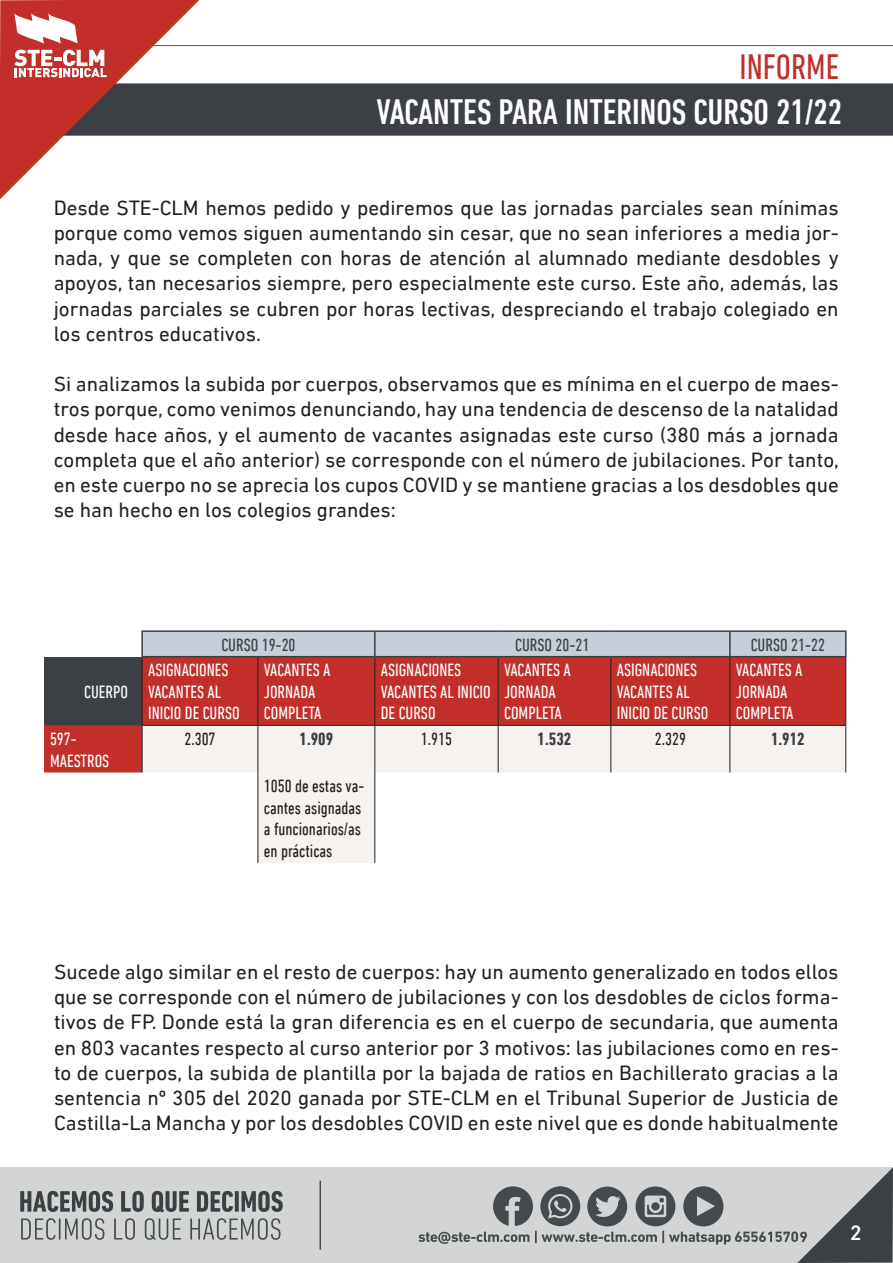
<style>
.page{position:relative;width:893px;height:1263px;background:#fff}
.page>*{position:absolute;margin:0;border:0;box-sizing:border-box;transform-origin:0 0}
.t1{font:500 condensed 36px "DIN Next LT Pro";color:#fff}
.t2{font:condensed 36px "DIN Next LT Pro";color:#c22f29}
.t3{font:21px/25.2px "DIN Next LT Pro";color:#231f20;text-align:justify}
.t4{font:600 21px "DIN2014";color:#fff}
.t5{font:condensed 18px/21.6px "DIN Next LT Pro";color:#fff}
.t6{font:condensed 18px/21.6px "DIN Next LT Pro";color:#231f20}
.t7{font:condensed 18px "DIN Next LT Pro";color:#3c3f44}
.t8{font:700 condensed 18px "DIN Next LT Pro";color:#3d3e43}
.t9{font:700 condensed 18px "DIN Next LT Pro";color:#3c3e42}
</style>
<div class="page">
<div style="left:0;top:1167px;width:892px;height:96px;background:#d2d5d4"></div>
<hr style="left:320px;top:1181px;width:1px;height:69px;background:#46494e">
<svg style="left:20px;top:1191px;width:263px;height:49px"></svg>
<svg style="left:418px;top:1167px;width:475px;height:96px"></svg>
<svg style="left:44px;top:657px;width:801px;height:115px;background:#b1302c"></svg>
<svg style="left:142px;top:726px;width:704px;height:137px"></svg>
<hr style="left:142px;top:657px;width:1px;height:68px;background:#231f20">
<hr style="left:258px;top:657px;width:1px;height:68px;background:#231f20">
<hr style="left:375px;top:657px;width:1px;height:68px;background:#231f20">
<hr style="left:498px;top:657px;width:1px;height:68px;background:#231f20">
<hr style="left:611px;top:657px;width:1px;height:68px;background:#231f20">
<hr style="left:730px;top:657px;width:1px;height:68px;background:#231f20">
<hr style="left:845px;top:657px;width:1px;height:68px;background:#231f20">
<hr style="left:142px;top:725px;width:116px;height:1px;background:#231f20">
<hr style="left:142px;top:725px;width:1px;height:47px;background:#231f20">
<hr style="left:375px;top:725px;width:123px;height:1px;background:#231f20">
<hr style="left:498px;top:725px;width:113px;height:1px;background:#231f20">
<hr style="left:611px;top:725px;width:119px;height:1px;background:#231f20">
<hr style="left:730px;top:725px;width:116px;height:1px;background:#231f20">
<hr style="left:498px;top:725px;width:1px;height:47px;background:#231f20">
<hr style="left:611px;top:725px;width:1px;height:47px;background:#231f20">
<hr style="left:730px;top:725px;width:1px;height:47px;background:#231f20">
<hr style="left:845px;top:725px;width:1px;height:47px;background:#231f20">
<hr style="left:141px;top:630px;width:117px;height:2px;background:#3c3f44">
<hr style="left:258px;top:630px;width:117px;height:2px;background:#3c3f44">
<hr style="left:375px;top:630px;width:123px;height:2px;background:#3c3f44">
<hr style="left:498px;top:630px;width:113px;height:2px;background:#3c3f44">
<hr style="left:611px;top:630px;width:119px;height:2px;background:#3c3f44">
<hr style="left:730px;top:630px;width:116px;height:2px;background:#3c3f44">
<hr style="left:141px;top:632px;width:2px;height:24px;background:#3c3f44">
<svg style="left:142px;top:631px;width:704px;height:25px;background:#bcc7d1"></svg>
<hr style="left:141px;top:656px;width:117px;height:1px;background:#3c3f44">
<hr style="left:258px;top:656px;width:117px;height:1px;background:#3c3f44">
<hr style="left:375px;top:656px;width:123px;height:1px;background:#3c3f44">
<hr style="left:498px;top:656px;width:113px;height:1px;background:#3c3f44">
<hr style="left:611px;top:656px;width:119px;height:1px;background:#3c3f44">
<hr style="left:730px;top:656px;width:116px;height:1px;background:#3c3f44">
<hr style="left:258px;top:725px;width:1px;height:47px;background:#231f20">
<hr style="left:258px;top:772px;width:1px;height:91px;background:#231f20">
<hr style="left:258px;top:725px;width:117px;height:1px;background:#231f20">
<hr style="left:375px;top:725px;width:1px;height:47px;background:#231f20">
<hr style="left:375px;top:772px;width:1px;height:91px;background:#231f20">
<hr style="left:0;top:45px;width:893px;height:1px;background:#c22f29">
<div style="left:199px;top:83px;width:694px;height:53px;background:#3c3f44"></div>
<svg style="left:0;top:0;width:199px;height:199px"></svg>
<p class="t2" style="left:739px;top:47px;width:101px">INFORME</p>
<p class="t1" style="left:377px;top:91px;width:467px">VACANTES PARA INTERINOS CURSO 21/22</p>
<p class="t3" style="left:54px;top:195px;width:786px">Desde STE-CLM hemos pedido y pediremos que las jornadas parciales sean mínimas porque como vemos siguen aumentando sin cesar, que no sean inferiores a media jor&shy;nada, y que se completen con horas de atención al alumnado mediante desdobles y apoyos, tan necesarios siempre, pero especialmente este curso. Este año, además, las jornadas parciales se cubren por horas lectivas, despreciando el trabajo colegiado en los centros educativos.</p>
<p class="t3" style="left:54px;top:371px;width:787px">Si analizamos la subida por cuerpos, observamos que es mínima en el cuerpo de maes&shy;tros porque, como venimos denunciando, hay una tendencia de descenso de la natalidad desde hace años, y el aumento de vacantes asignadas este curso (380 más a jornada completa que el año anterior) se corresponde con el número de jubilaciones. Por tanto, en este cuerpo no se aprecia los cupos COVID y se mantiene gracias a los desdobles que se han hecho en los colegios grandes:</p>
<p class="t5" style="left:84px;top:681px;width:45px">CUERPO</p>
<p class="t5" style="left:50px;top:728px;width:28px">597-</p>
<p class="t5" style="left:50px;top:749px;width:61px">MAESTROS</p>
<p class="t7" style="left:221px;top:634px;width:76px">CURSO 19-20</p>
<p class="t7" style="left:515px;top:634px;width:76px">CURSO 20-21</p>
<p class="t7" style="left:751px;top:634px;width:76px">CURSO 21-22</p>
<p class="t5" style="left:148px;top:659px;width:82px">ASIGNACIONES</p>
<p class="t5" style="left:148px;top:681px;width:93px">VACANTES AL<br>INICIO DE CURSO</p>
<p class="t5" style="left:264px;top:659px;width:68px">VACANTES A</p>
<p class="t5" style="left:264px;top:681px;width:53px">JORNADA</p>
<p class="t5" style="left:264px;top:702px;width:59px">COMPLETA</p>
<p class="t5" style="left:381px;top:659px;width:111px">ASIGNACIONES<br>VACANTES AL INICIO<br>DE CURSO</p>
<p class="t5" style="left:504px;top:659px;width:68px">VACANTES A</p>
<p class="t5" style="left:504px;top:681px;width:53px">JORNADA</p>
<p class="t5" style="left:504px;top:702px;width:59px">COMPLETA</p>
<p class="t5" style="left:617px;top:659px;width:82px">ASIGNACIONES</p>
<p class="t5" style="left:617px;top:681px;width:93px">VACANTES AL<br>INICIO DE CURSO</p>
<p class="t5" style="left:736px;top:659px;width:68px">VACANTES A</p>
<p class="t5" style="left:736px;top:681px;width:53px">JORNADA</p>
<p class="t5" style="left:736px;top:702px;width:59px">COMPLETA</p>
<p class="t6" style="left:184px;top:728px;width:33px">2.307</p>
<p class="t9" style="left:299px;top:728px;width:35px">1.909</p>
<p class="t6" style="left:421px;top:728px;width:33px">1.915</p>
<p class="t8" style="left:538px;top:728px;width:35px">1.532</p>
<p class="t6" style="left:655px;top:728px;width:33px">2.329</p>
<p class="t8" style="left:771px;top:728px;width:35px">1.912</p>
<p class="t6" style="left:264px;top:775px;width:102px">1050 de estas va&shy;cantes asignadas a funcionarios/as en prácticas</p>
<p class="t3" style="left:54px;top:959px;width:786px">Sucede algo similar en el resto de cuerpos: hay un aumento generalizado en todos ellos que se corresponde con el número de jubilaciones y con los desdobles de ciclos forma&shy;tivos de FP. Donde está la gran diferencia es en el cuerpo de secundaria, que aumenta en 803 vacantes respecto al curso anterior por 3 motivos: las jubilaciones como en res&shy;to de cuerpos, la subida de plantilla por la bajada de ratios en Bachillerato gracias a la sentencia nº 305 del 2020 ganada por STE-CLM en el Tribunal Superior de Justicia de Castilla-La Mancha y por los desdobles COVID en este nivel que es donde habitualmente</p>
<p class="t4" style="left:850px;top:1219px;width:12px">2</p>
</div>
